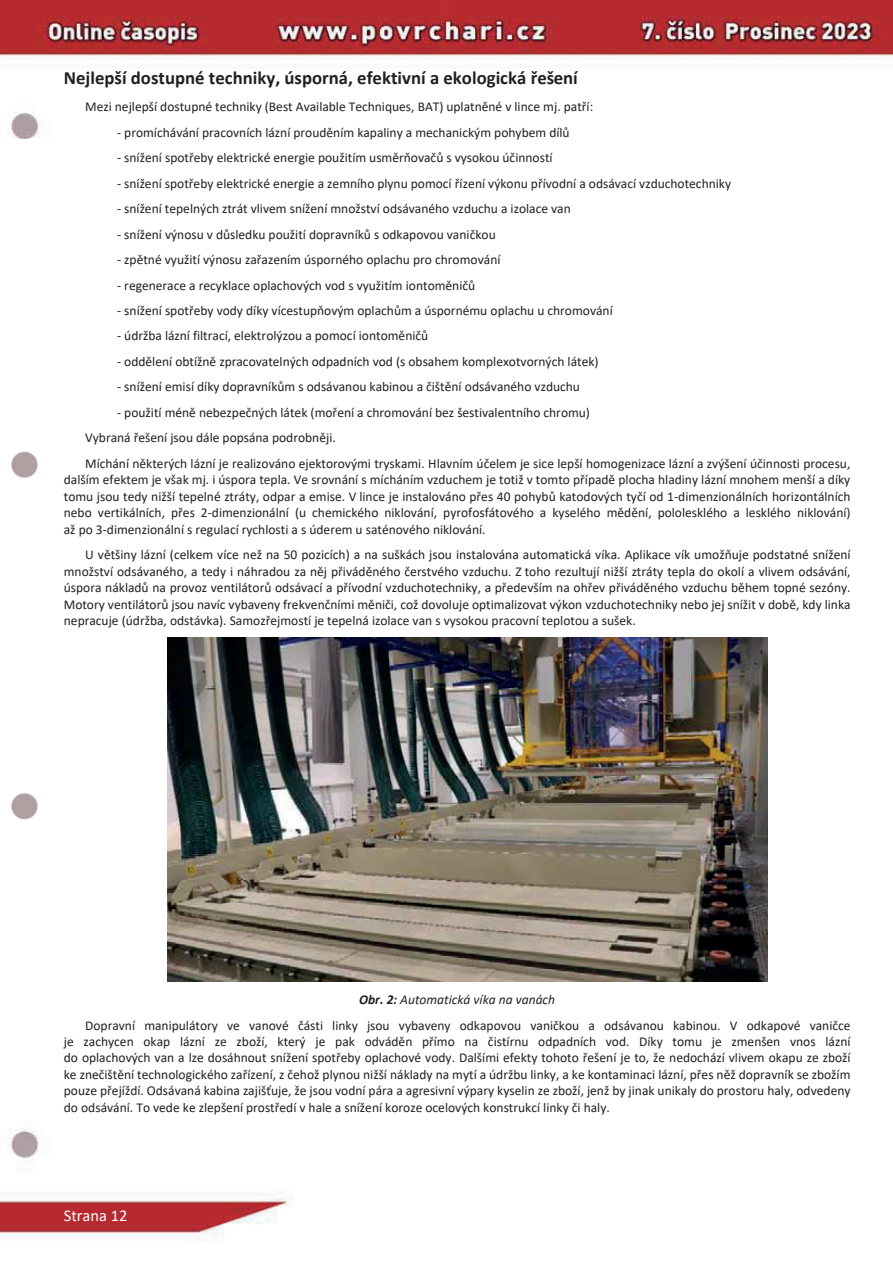
<style>
.page{position:relative;width:893px;height:1263px;background:#fff}
.page>*{position:absolute;margin:0;border:0;box-sizing:border-box;transform-origin:0 0}
.t1{font:700 18.75px "Calibri";color:#231f20}
.t2{font:16.5px "Calibri";color:#fff}
.t3{font:13.5px/16.5px "Calibri";color:#231f20;text-align:justify}
.s1{font-weight:700;font-style:italic}
.s2{font-style:italic}
</style>
<div class="page">
<img style="left:0;top:0;width:893px;height:1241px">
<div style="left:0;top:279px;width:893px;height:141px;background:#fff"></div>
<div style="left:0;top:560px;width:893px;height:140px;background:#fff"></div>
<div style="left:0;top:840px;width:893px;height:141px;background:#fff"></div>
<div style="left:0;top:981px;width:893px;height:140px;background:#fff"></div>
<img style="left:167px;top:638px;width:601px;height:344px">
<h1 class="t1" style="left:64px;top:65px;width:516px">Nejlepší dostupné techniky, úsporná, efektivní a ekologická řešení</h1>
<p class="t3" style="left:85px;top:98px;width:510px">Mezi nejlepší dostupné techniky (Best Available Techniques, BAT) uplatněné v lince mj. patří:</p>
<p class="t3" style="left:117px;top:123px;width:454px">‐ promíchávání pracovních lázní prouděním kapaliny a mechanickým pohybem dílů</p>
<p class="t3" style="left:117px;top:149px;width:437px">‐ snížení spotřeby elektrické energie použitím usměrňovačů s vysokou účinností</p>
<p class="t3" style="left:117px;top:174px;width:616px">‐ snížení spotřeby elektrické energie a zemního plynu pomocí řízení výkonu přívodní a odsávací vzduchotechniky</p>
<p class="t3" style="left:117px;top:200px;width:455px">‐ snížení tepelných ztrát vlivem snížení množství odsávaného vzduchu a izolace van</p>
<p class="t3" style="left:117px;top:225px;width:380px">‐ snížení výnosu v důsledku použití dopravníků s odkapovou vaničkou</p>
<p class="t3" style="left:117px;top:251px;width:385px">‐ zpětné využití výnosu zařazením úsporného oplachu pro chromování</p>
<p class="t3" style="left:117px;top:276px;width:360px">‐ regenerace a recyklace oplachových vod s využitím iontoměničů</p>
<p class="t3" style="left:117px;top:302px;width:497px">‐ snížení spotřeby vody díky vícestupňovým oplachům a úspornému oplachu u chromování</p>
<p class="t3" style="left:117px;top:327px;width:313px">‐ údržba lázní filtrací, elektrolýzou a pomocí iontoměničů</p>
<p class="t3" style="left:117px;top:353px;width:483px">‐ oddělení obtížně zpracovatelných odpadních vod (s obsahem komplexotvorných látek)</p>
<p class="t3" style="left:117px;top:378px;width:464px">‐ snížení emisí díky dopravníkům s odsávanou kabinou a čištění odsávaného vzduchu</p>
<p class="t3" style="left:117px;top:404px;width:474px">‐ použití méně nebezpečných látek (moření a chromování bez šestivalentního chromu)</p>
<p class="t3" style="left:85px;top:429px;width:252px">Vybraná řešení jsou dále popsána podrobněji.</p>
<p class="t3" style="left:85px;top:455px;width:767px">Míchání některých lázní je realizováno ejektorovými tryskami. Hlavním účelem je sice lepší homogenizace lázní a zvýšení účinnosti procesu,</p>
<p class="t3" style="left:64px;top:471px;width:788px">dalším efektem je však mj. i úspora tepla. Ve srovnání s mícháním vzduchem je totiž v tomto případě plocha hladiny lázní mnohem menší a díky tomu jsou tedy nižší tepelné ztráty, odpar a emise. V lince je instalováno přes 40 pohybů katodových tyčí od 1‐dimenzionálních horizontálních nebo vertikálních, přes 2‐dimenzionální (u chemického niklování, pyrofosfátového a kyselého mědění, pololesklého a lesklého niklování) až po 3‐dimenzionální s regulací rychlosti a s úderem u saténového niklování.</p>
<p class="t3" style="left:64px;top:546px;width:788px;text-indent:21px">U většiny lázní (celkem více než na 50 pozicích) a na suškách jsou instalována automatická víka. Aplikace vík umožňuje podstatné snížení množství odsávaného, a tedy i náhradou za něj přiváděného čerstvého vzduchu. Z toho rezultují nižší ztráty tepla do okolí a vlivem odsávání, úspora nákladů na provoz ventilátorů odsávací a přívodní vzduchotechniky, a především na ohřev přiváděného vzduchu během topné sezóny.<br>Motory ventilátorů jsou navíc vybaveny frekvenčními měniči, což dovoluje optimalizovat výkon vzduchotechniky nebo jej snížit v době, kdy linka nepracuje (údržba, odstávka). Samozřejmostí je tepelná izolace van s vysokou pracovní teplotou a sušek.</p>
<p class="t3" style="left:85px;top:986px;width:767px;line-height:25.5px;text-indent:274px"><span class="s1">Obr. 2:</span> <span class="s2">Automatická víka na vanách<br></span>Dopravní manipulátory ve vanové části linky jsou vybaveny odkapovou vaničkou a odsávanou kabinou. V odkapové vaničce</p>
<p class="t3" style="left:64px;top:1033px;width:788px">je zachycen okap lázní ze zboží, který je pak odváděn přímo na čistírnu odpadních vod. Díky tomu je zmenšen vnos lázní do oplachových van a lze dosáhnout snížení spotřeby oplachové vody. Dalšími efekty tohoto řešení je to, že nedochází vlivem okapu ze zboží ke znečištění technologického zařízení, z čehož plynou nižší náklady na mytí a údržbu linky, a ke kontaminaci lázní, přes něž dopravník se zbožím pouze přejíždí. Odsávaná kabina zajišťuje, že jsou vodní pára a agresivní výpary kyselin ze zboží, jenž by jinak unikaly do prostoru haly, odvedeny do odsávání. To vede ke zlepšení prostředí v hale a snížení koroze ocelových konstrukcí linky či haly.</p>
<p class="t2" style="left:64px;top:1204px;width:65px">Strana 12</p>
</div>
